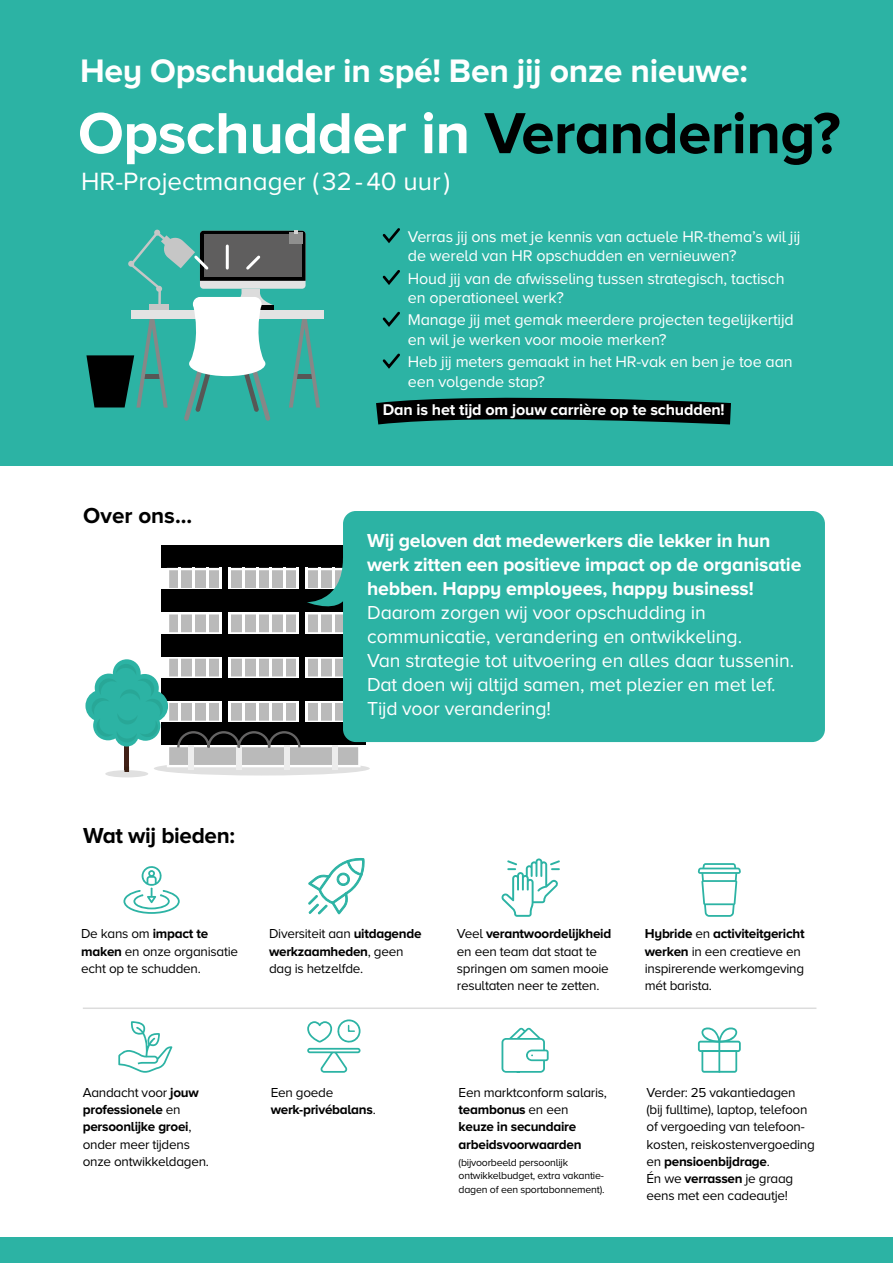
<style>
.page{position:relative;width:893px;height:1263px;background:#fff}
.page>*{position:absolute;margin:0;border:0;box-sizing:border-box;transform-origin:0 0}
.t1{font:700 60px "Proxima Nova A";letter-spacing:-.01em;color:#fff}
.t2{font:700 33.75px "Proxima Nova A";letter-spacing:-.01em;color:#fff}
.t3{font:25.95px "Proxima Nova A";color:#fff}
.t4{font:700 22.5px "Proxima Nova A";letter-spacing:-.015em;color:#000}
.t5{font:19.5px/24px "Proxima Nova A";letter-spacing:-.005em;color:#fff}
.t6{font:700 19.5px/24px "Proxima Nova A";letter-spacing:-.015em;color:#fff}
.t7{font:16.05px/19.4px "Proxima Nova A";letter-spacing:-.01em;color:#fff}
.t8{font:700 16.05px "Proxima Nova A";letter-spacing:-.01em;color:#fff}
.t9{font:13.5px/17.2px "Proxima Nova A";letter-spacing:-.02em;color:#000}
.t10{font:700 13.5px/17.2px "Proxima Nova A";letter-spacing:-.02em;color:#000}
.t11{font:10.5px/13.5px "Proxima Nova A";letter-spacing:-.02em;color:#000}
.s1{color:#000}
.s2{font-weight:700}
.s3{font-weight:400}
</style>
<div class="page">
<div style="left:0;top:0;width:893px;height:466px;background:#2cb3a4"></div>
<div style="left:0;top:1237px;width:893px;height:26px;background:#2cb3a4"></div>
<div style="left:131px;top:310px;width:192px;height:8px;background:#e3e3e3"></div>
<svg style="left:86px;top:229px;width:234px;height:192px"></svg>
<div style="left:162px;top:545px;width:204px;height:23px;background:#000"></div>
<div style="left:162px;top:590px;width:204px;height:22px;background:#000"></div>
<div style="left:162px;top:634px;width:204px;height:22px;background:#000"></div>
<svg style="left:167px;top:559px;width:176px;height:75px"></svg>
<svg style="left:85px;top:656px;width:285px;height:121px"></svg>
<svg style="left:501px;top:858px;width:59px;height:59px"></svg>
<svg style="left:698px;top:1027px;width:43px;height:46px"></svg>
<hr style="left:718px;top:1041px;width:2px;height:32px;background:#2cb3a4">
<svg style="left:308px;top:858px;width:57px;height:56px"></svg>
<svg style="left:501px;top:1027px;width:48px;height:46px"></svg>
<svg style="left:698px;top:863px;width:43px;height:54px"></svg>
<svg style="left:307px;top:1019px;width:53px;height:54px"></svg>
<svg style="left:123px;top:866px;width:57px;height:48px"></svg>
<svg style="left:118px;top:1021px;width:54px;height:52px"></svg>
<hr style="left:83px;top:1007px;width:733px;height:2px;background:#dcdcdc">
<div style="left:343px;top:511px;width:482px;height:231px;background:#2cb3a4;border-radius:13px"></div>
<svg style="left:376px;top:397px;width:355px;height:28px"></svg>
<svg style="left:382px;top:228px;width:18px;height:15px"></svg>
<svg style="left:382px;top:270px;width:18px;height:15px"></svg>
<svg style="left:382px;top:311px;width:18px;height:16px"></svg>
<svg style="left:382px;top:353px;width:18px;height:16px"></svg>
<p class="t2" style="left:80px;top:52px;width:669px">Hey Opschudder in spé! Ben jij onze nieuwe:</p>
<p class="t1" style="left:78px;top:99px;width:764px">Opschudder in <span class="s1">Verandering?</span></p>
<p class="t3" style="left:81px;top:167px;width:371px">HR-Projectmanager (32-40 uur)</p>
<p class="t4" style="left:83px;top:502px;width:111px">Over ons...</p>
<p class="t4" style="left:83px;top:823px;width:153px">Wat wij bieden:</p>
<p class="t7" style="left:408px;top:226px;width:394px">Verras jij ons met je kennis van actuele HR-thema’s wil jij de wereld van HR opschudden en vernieuwen?</p>
<p class="t7" style="left:408px;top:268px;width:378px">Houd jij van de afwisseling tussen strategisch, tactisch en operationeel werk?</p>
<p class="t7" style="left:408px;top:310px;width:387px">Manage jij met gemak meerdere projecten tegelijkertijd en wil je werken voor mooie merken?</p>
<p class="t7" style="left:408px;top:352px;width:386px">Heb jij meters gemaakt in het HR-vak en ben je toe aan een volgende stap?</p>
<p class="t8" style="left:383px;top:400px;width:343px">Dan is het tijd om jouw carrière op te schudden!</p>
<p class="t6" style="left:367px;top:528px;width:436px">Wij geloven dat medewerkers die lekker in hun werk zitten een positieve impact op de organisatie hebben. Happy employees, happy business!</p>
<p class="t5" style="left:367px;top:601px;width:429px">Daarom zorgen wij voor opschudding in communicatie, verandering en ontwikkeling.<br>Van strategie tot uitvoering en alles daar tussenin.<br>Dat doen wij altijd samen, met plezier en met lef.<br>Tijd voor verandering!</p>
<p class="t9" style="left:81px;top:925px;width:158px">De kans om <span class="s2">impact te maken</span> en onze organisatie echt op te schudden.</p>
<p class="t9" style="left:269px;top:925px;width:154px">Diversiteit aan <span class="s2">uitdagende werkzaamheden</span>, geen dag is hetzelfde.</p>
<p class="t9" style="left:457px;top:925px;width:156px">Veel <span class="s2">verantwoordelijkheid </span>en een team dat staat te springen om samen mooie resultaten neer te zetten.</p>
<p class="t9" style="left:645px;top:925px;width:161px"><span class="s2">Hybride</span> en <span class="s2">activiteitgericht werken</span> in een creatieve en inspirerende werkomgeving mét barista.</p>
<p class="t9" style="left:83px;top:1083px;width:128px">Aandacht voor <span class="s2">jouw professionele</span> en <span class="s2">persoonlijke groei</span>, onder meer tijdens onze ontwikkeldagen.</p>
<p class="t10" style="left:271px;top:1083px;width:107px"><span class="s3">Een goede </span>werk-privébalans<span class="s3">.</span></p>
<p class="t10" style="left:459px;top:1083px;width:150px"><span class="s3">Een marktconform salaris, </span>teambonus <span class="s3">en een </span>keuze in secundaire arbeidsvoorwaarden</p>
<p class="t11" style="left:459px;top:1155px;width:147px">(bijvoorbeeld persoonlijk ontwikkelbudget, extra vakantie&shy;dagen of een sportabonnement).</p>
<p class="t9" style="left:646px;top:1083px;width:170px">Verder: 25 vakantiedagen (bij fulltime), laptop, telefoon of vergoeding van telefoon&shy;kosten, reiskostenvergoeding en <span class="s2">pensioenbijdrage</span>.</p>
<p class="t9" style="left:646px;top:1170px;width:148px">Én we <span class="s2">verrassen</span> je graag eens met een cadeautje!</p>
</div>
